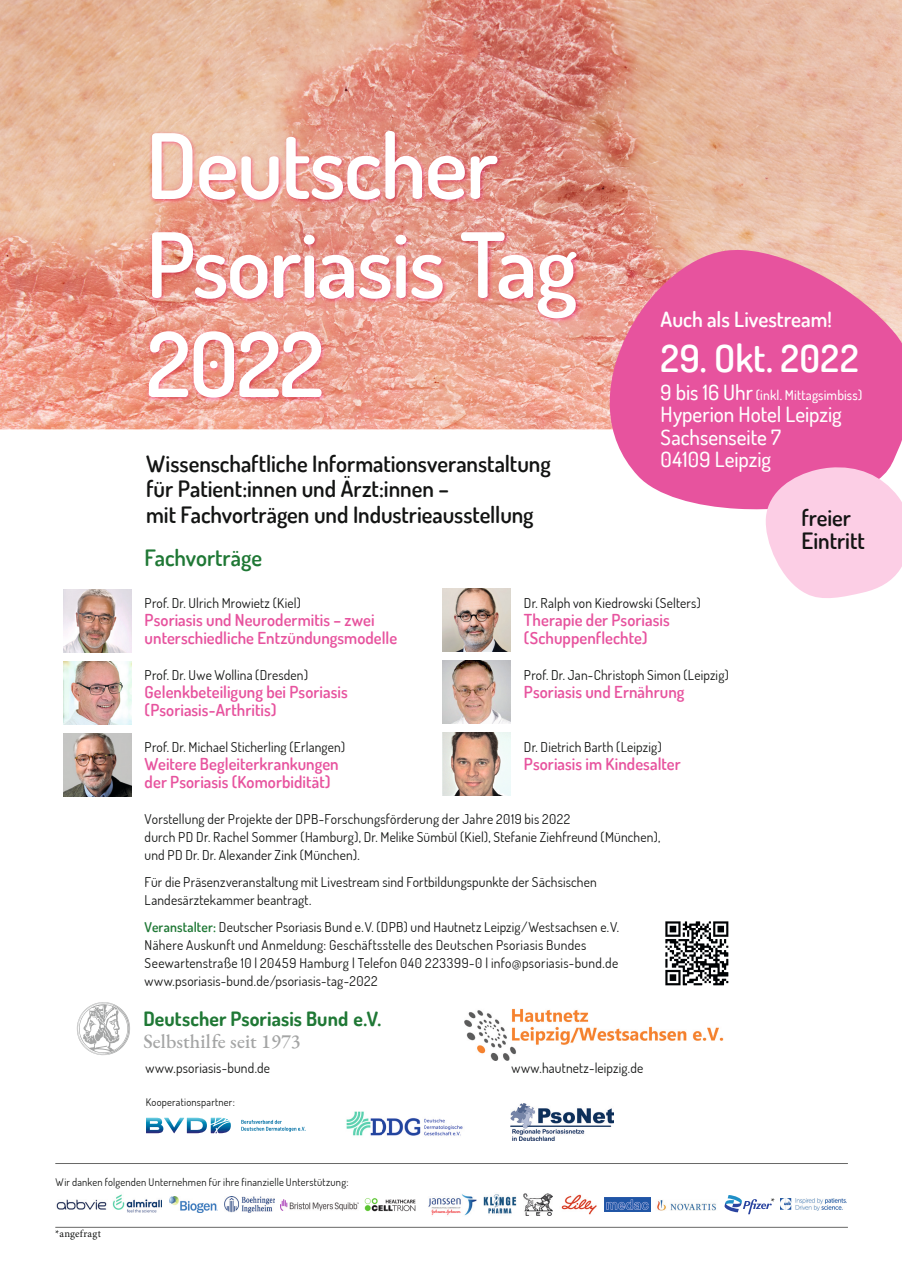
<style>
.page{position:relative;width:902px;height:1272px;background:#fff}
.page>*{position:absolute;margin:0;border:0;box-sizing:border-box;transform-origin:0 0}
.t1{font:600 90px/99px "Dosis";letter-spacing:-.02em;color:#fff}
.t2{font:600 37.5px "Dosis";letter-spacing:.01em;color:#fff}
.t3{font:600 22.5px/25.5px "Dosis";color:#131413}
.t4{font:600 22.5px "Dosis";letter-spacing:-.005em;color:#1f7835}
.t5{font:500 21px/22.2px "Dosis";color:#fff}
.t6{font:600 21px "Dosis";color:#fff}
.t7{font:700 19.65px "Dosis";letter-spacing:.005em;color:#1f7835}
.t8{font:500 19.65px "EB Garamond";letter-spacing:.005em;color:#a4a5a5}
.t9{font:600 16.5px/18px "Dosis";letter-spacing:.005em;color:#e7539e}
.t10{font:13.5px/18px "Dosis";letter-spacing:.015em;color:#131413}
.t11{font:500 13.5px "Dosis";letter-spacing:.01em;color:#fff}
.t12{font:10.5px "Dosis";letter-spacing:.02em;color:#131413}
.t13{font:10.5px "Minion Pro";letter-spacing:.025em;color:#131413}
.s1{font-size:21px}
.s2{font-weight:600;color:#1f7835}
</style>
<div class="page">
<svg style="left:77px;top:1002px;width:53px;height:53px"></svg>
<img style="left:464px;top:1008px;width:259px;height:52px">
<img style="left:0;top:0;width:901px;height:429px">
<img style="left:145px;top:128px;width:437px;height:275px">
<img style="left:63px;top:589px;width:68px;height:63px">
<img style="left:63px;top:733px;width:68px;height:63px">
<img style="left:63px;top:661px;width:68px;height:63px">
<img style="left:442px;top:588px;width:68px;height:63px">
<img style="left:442px;top:660px;width:68px;height:63px">
<img style="left:442px;top:732px;width:68px;height:63px">
<img style="left:665px;top:921px;width:64px;height:64px">
<svg style="left:564px;top:250px;width:337px;height:260px;background:#ea74a5"></svg>
<svg style="left:763px;top:465px;width:138px;height:133px;background:#facae2"></svg>
<hr style="left:55px;top:1163px;width:792px;height:1px;background:#686867">
<hr style="left:55px;top:1226px;width:792px;height:1px;background:#686867">
<img style="left:56px;top:1199px;width:51px;height:9px">
<img style="left:428px;top:1194px;width:49px;height:22px">
<img style="left:113px;top:1194px;width:49px;height:19px">
<img style="left:280px;top:1199px;width:78px;height:10px">
<img style="left:169px;top:1196px;width:48px;height:16px">
<img style="left:224px;top:1196px;width:51px;height:16px">
<img style="left:523px;top:1193px;width:29px;height:22px">
<img style="left:483px;top:1194px;width:34px;height:20px">
<img style="left:364px;top:1198px;width:52px;height:14px">
<img style="left:561px;top:1194px;width:36px;height:21px">
<img style="left:604px;top:1197px;width:46px;height:14px">
<img style="left:657px;top:1200px;width:59px;height:9px">
<img style="left:780px;top:1198px;width:66px;height:12px">
<svg style="left:241px;top:1119px;width:64px;height:12px"></svg>
<svg style="left:146px;top:1117px;width:85px;height:16px"></svg>
<img style="left:346px;top:1111px;width:117px;height:25px">
<img style="left:510px;top:1103px;width:103px;height:37px">
<svg style="left:724px;top:1195px;width:47px;height:19px"></svg>
<h1 class="t1" style="left:146px;top:114px;width:433px">Deutscher<br>Psoriasis Tag<br>2022</h1>
<h3 class="t6" style="left:660px;top:306px;width:173px">Auch als Livestream!</h3>
<h2 class="t2" style="left:660px;top:334px;width:199px">29. Okt. 2022</h2>
<p class="t11" style="left:660px;top:386px;width:203px"><span class="s1">9 bis 16 Uhr</span> (inkl. Mittagsimbiss)</p>
<h3 class="t5" style="left:660px;top:403px;width:183px">Hyperion Hotel Leipzig<br>Sachsenseite 7<br>04109 Leipzig</h3>
<h3 class="t3" style="left:801px;top:506px;width:65px;line-height:22.5px">freier<br>Eintritt</h3>
<h3 class="t3" style="left:146px;top:450px;width:406px">Wissenschaftliche Informationsveranstaltung für Patient:innen und Ärzt:innen –<br>mit Fachvorträgen und Industrieausstellung</h3>
<h3 class="t4" style="left:145px;top:543px;width:119px">Fachvorträge</h3>
<p class="t10" style="left:145px;top:593px;width:158px">Prof. Dr. Ulrich Mrowietz (Kiel)</p>
<p class="t9" style="left:145px;top:610px;width:254px">Psoriasis und Neurodermitis – zwei unterschiedliche Entzündungsmodelle</p>
<p class="t10" style="left:145px;top:665px;width:165px">Prof. Dr. Uwe Wollina (Dresden)</p>
<p class="t9" style="left:145px;top:682px;width:204px">Gelenkbeteiligung bei Psoriasis (Psoriasis-Arthritis)</p>
<p class="t10" style="left:145px;top:737px;width:202px">Prof. Dr. Michael Sticherling (Erlangen)</p>
<p class="t9" style="left:145px;top:754px;width:195px">Weitere Begleiterkrankungen der Psoriasis (Komorbidität)</p>
<p class="t10" style="left:524px;top:593px;width:178px">Dr. Ralph von Kiedrowski (Selters)</p>
<p class="t9" style="left:524px;top:610px;width:147px">Therapie der Psoriasis (Schuppenflechte)</p>
<p class="t10" style="left:524px;top:665px;width:206px">Prof. Dr. Jan-Christoph Simon (Leipzig)</p>
<p class="t9" style="left:524px;top:682px;width:162px">Psoriasis und Ernährung</p>
<p class="t10" style="left:524px;top:737px;width:139px">Dr. Dietrich Barth (Leipzig)</p>
<p class="t9" style="left:524px;top:754px;width:158px">Psoriasis im Kindesalter</p>
<p class="t10" style="left:145px;top:809px;width:517px">Vorstellung der Projekte der DPB-Forschungsförderung der Jahre 2019 bis 2022<br>durch PD Dr. Rachel Sommer (Hamburg), Dr. Melike Sümbül (Kiel), Stefanie Ziehfreund (München), und PD Dr. Dr. Alexander Zink (München).</p>
<p class="t10" style="left:145px;top:872px;width:453px">Für die Präsenzveranstaltung mit Livestream sind Fortbildungspunkte der Sächsischen<br>Landesärztekammer beantragt.</p>
<p class="t10" style="left:145px;top:917px;width:476px"><span class="s2">Veranstalter:</span> Deutscher Psoriasis Bund e. V. (DPB) und Hautnetz Leipzig/Westsachsen e. V.<br>Nähere Auskunft und Anmeldung: Geschäftsstelle des Deutschen Psoriasis Bundes Seewartenstraße 10 | 20459 Hamburg | Telefon 040 223399-0 | info@psoriasis-bund.de www.psoriasis-bund.de/psoriasis-tag-2022</p>
<h3 class="t7" style="left:143px;top:1005px;width:239px">Deutscher Psoriasis Bund e.V.</h3>
<h3 class="t8" style="left:143px;top:1028px;width:159px">Selbsthilfe seit 1973</h3>
<p class="t10" style="left:145px;top:1058px;width:126px">www.psoriasis-bund.de</p>
<p class="t10" style="left:511px;top:1058px;width:133px">www.hautnetz-leipzig.de</p>
<p class="t12" style="left:146px;top:1095px;width:91px">Kooperationspartner:</p>
<p class="t12" style="left:56px;top:1174px;width:294px">Wir danken folgenden Unternehmen für ihre finanzielle Unterstützung:</p>
<p class="t13" style="left:55px;top:1226px;width:47px">*angefragt</p>
<p class="t13" style="left:770px;top:1194px;width:6px">*</p>
</div>
